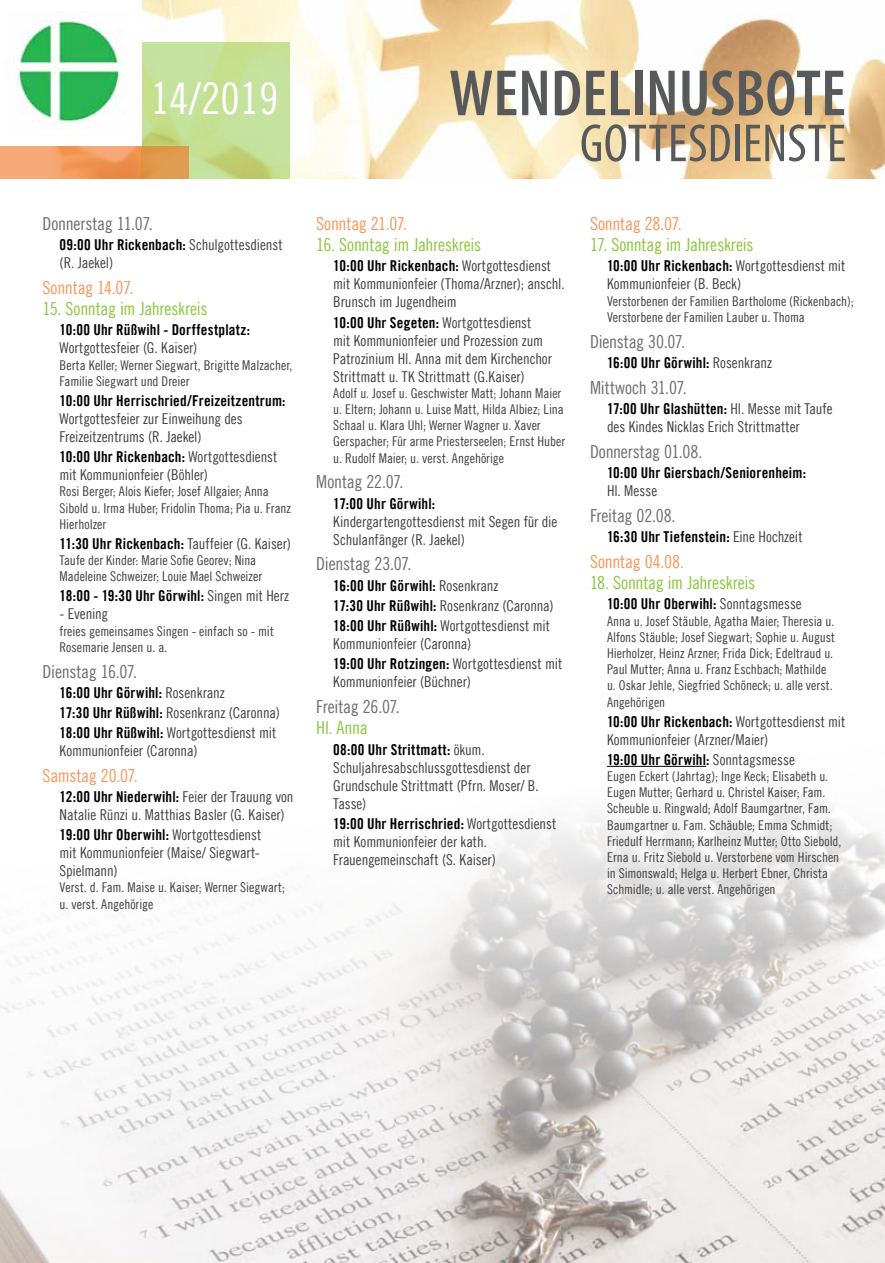
<style>
.page{position:relative;width:885px;height:1263px;background:#fff}
.page>*{position:absolute;margin:0;border:0;box-sizing:border-box;transform-origin:0 0}
.t1{font:600 condensed 66px "Myriad Pro";color:#58595b}
.t2{font:condensed 54px "Myriad Pro";letter-spacing:.005em;color:#58595b}
.t3{font:43.5px "Trade Gothic LT Com Cn 18";color:#fff}
.t4{font:18px "Trade Gothic LT Com Cn 18";letter-spacing:-.015em;color:#6d6e71}
.t5{font:18px "Trade Gothic LT Com Cn 18";letter-spacing:-.015em;color:#8dc63f}
.t6{font:18px "Trade Gothic LT Com Cn 18";letter-spacing:-.015em;color:#f7975b}
.t7{font:15px/18px "Trade Gothic LT Com Cn 18";letter-spacing:-.005em;color:#414042}
.t8{font:15px "Trade Gothic LT Com Bd Cn 20";letter-spacing:.01em;color:#000}
.t9{font:13.5px/16.2px "Trade Gothic LT Com Cn 18";color:#414042}
.s1{font-family:"Trade Gothic LT Com Cn 18";color:#414042}
.s2{font-family:"Trade Gothic LT Com Bd Cn 20";color:#000}
</style>
<div class="page">
<img style="left:0;top:765px;width:884px;height:498px">
<img style="left:142px;top:0;width:742px;height:179px">
<svg style="left:142px;top:43px;width:147px;height:136px;background:#c4de94"></svg>
<svg style="left:0;top:146px;width:189px;height:33px;background:#ee9c5f"></svg>
<img style="left:15px;top:15px;width:110px;height:114px">
<hr style="left:607px;top:766px;width:99px;height:1px;background:#000">
<h3 class="t3" style="left:150px;top:73px;width:129px">14/2019</h3>
<h3 class="t4" style="left:43px;top:213px;width:112px">Donnerstag 11.07.</h3>
<p class="t8" style="left:60px;top:235px;width:224px">09:00 Uhr Rickenbach: <span class="s1">Schulgottesdienst</span></p>
<p class="t7" style="left:60px;top:253px;width:55px">(R. Jaekel)</p>
<h3 class="t6" style="left:43px;top:277px;width:92px">Sonntag 14.07.</h3>
<h3 class="t5" style="left:43px;top:298px;width:166px">15. Sonntag im Jahreskreis</h3>
<p class="t8" style="left:60px;top:321px;width:192px">10:00 Uhr Rüßwihl - Dorffestplatz:</p>
<p class="t7" style="left:60px;top:339px;width:139px">Wortgottesfeier (G. Kaiser)</p>
<p class="t9" style="left:60px;top:357px;width:234px">Berta Keller; Werner Siegwart, Brigitte Malzacher,<br>Familie Siegwart und Dreier</p>
<p class="t8" style="left:60px;top:391px;width:227px">10:00 Uhr Herrischried/Freizeitzentrum:</p>
<p class="t7" style="left:60px;top:409px;width:185px">Wortgottesfeier zur Einweihung des<br>Freizeitzentrums (R. Jaekel)</p>
<p class="t8" style="left:60px;top:448px;width:219px">10:00 Uhr Rickenbach: <span class="s1">Wortgottesdienst</span></p>
<p class="t7" style="left:60px;top:466px;width:150px">mit Kommunionfeier (Böhler)</p>
<p class="t9" style="left:60px;top:483px;width:233px">Rosi Berger; Alois Kiefer; Josef Allgaier; Anna<br>Sibold u. Irma Huber; Fridolin Thoma; Pia u. Franz<br>Hierholzer</p>
<p class="t8" style="left:60px;top:534px;width:233px">11:30 Uhr Rickenbach: <span class="s1">Tauffeier (G. Kaiser)</span></p>
<p class="t9" style="left:60px;top:552px;width:204px">Taufe der Kinder: Marie Sofie Georev; Nina<br>Madeleine Schweizer; Louie Mael Schweizer</p>
<p class="t8" style="left:60px;top:587px;width:231px">18:00 - 19:30 Uhr Görwihl: <span class="s1">Singen mit Herz</span></p>
<p class="t7" style="left:60px;top:605px;width:50px">- Evening</p>
<p class="t9" style="left:60px;top:622px;width:216px">freies gemeinsames Singen - einfach so - mit<br>Rosemarie Jensen u. a.</p>
<h3 class="t4" style="left:43px;top:660px;width:96px">Dienstag 16.07.</h3>
<p class="t8" style="left:60px;top:683px;width:167px">16:00 Uhr Görwihl: <span class="s1">Rosenkranz</span></p>
<p class="t7" style="left:60px;top:702px;width:222px;line-height:20.1px"><span class="s2">17:30 Uhr Rüßwihl:</span> Rosenkranz (Caronna)<br><span class="s2">18:00 Uhr Rüßwihl:</span> Wortgottesdienst mit</p>
<p class="t7" style="left:60px;top:741px;width:139px">Kommunionfeier (Caronna)</p>
<h3 class="t6" style="left:43px;top:765px;width:97px">Samstag 20.07.</h3>
<p class="t8" style="left:60px;top:787px;width:235px">12:00 Uhr Niederwihl: <span class="s1">Feier der Trauung von</span></p>
<p class="t7" style="left:60px;top:805px;width:227px">Natalie Rünzi u. Matthias Basler (G. Kaiser)</p>
<p class="t8" style="left:60px;top:826px;width:203px">19:00 Uhr Oberwihl: <span class="s1">Wortgottesdienst</span></p>
<p class="t7" style="left:60px;top:844px;width:202px">mit Kommunionfeier (Maise/ Siegwart-<br>Spielmann)</p>
<p class="t9" style="left:60px;top:879px;width:227px">Verst. d. Fam. Maise u. Kaiser; Werner Siegwart; u. verst. Angehörige</p>
<h1 class="t1" style="left:449px;top:53px;width:398px">WENDELINUSBOTE</h1>
<h2 class="t2" style="left:579px;top:111px;width:268px">GOTTESDIENSTE</h2>
<h3 class="t6" style="left:316px;top:213px;width:92px">Sonntag 21.07.</h3>
<h3 class="t5" style="left:316px;top:234px;width:166px">16. Sonntag im Jahreskreis</h3>
<p class="t8" style="left:333px;top:257px;width:219px">10:00 Uhr Rickenbach: <span class="s1">Wortgottesdienst</span></p>
<p class="t7" style="left:333px;top:275px;width:233px">mit Kommunionfeier (Thoma/Arzner); anschl.<br>Brunsch im Jugendheim</p>
<p class="t8" style="left:333px;top:313px;width:199px">10:00 Uhr Segeten: <span class="s1">Wortgottesdienst</span></p>
<p class="t7" style="left:333px;top:331px;width:220px">mit Kommunionfeier und Prozession zum<br>Patrozinium Hl. Anna mit dem Kirchenchor<br>Strittmatt u. TK Strittmatt (G.Kaiser)</p>
<p class="t9" style="left:333px;top:385px;width:233px">Adolf u. Josef u. Geschwister Matt; Johann Maier u. Eltern; Johann u. Luise Matt, Hilda Albiez; Lina Schaal u. Klara Uhl; Werner Wagner u. Xaver Gerspacher; Für arme Priesterseelen; Ernst Huber u. Rudolf Maier; u. verst. Angehörige</p>
<h3 class="t4" style="left:316px;top:471px;width:89px">Montag 22.07.</h3>
<p class="t8" style="left:333px;top:494px;width:103px">17:00 Uhr Görwihl:</p>
<p class="t7" style="left:333px;top:512px;width:225px">Kindergartengottesdienst mit Segen für die<br>Schulanfänger (R. Jaekel)</p>
<h3 class="t4" style="left:316px;top:553px;width:97px">Dienstag 23.07.</h3>
<p class="t8" style="left:333px;top:576px;width:167px">16:00 Uhr Görwihl: <span class="s1">Rosenkranz</span></p>
<p class="t7" style="left:333px;top:595px;width:222px;line-height:20.1px"><span class="s2">17:30 Uhr Rüßwihl:</span> Rosenkranz (Caronna)<br><span class="s2">18:00 Uhr Rüßwihl:</span> Wortgottesdienst mit</p>
<p class="t7" style="left:333px;top:633px;width:230px;line-height:20.1px">Kommunionfeier (Caronna)<br><span class="s2">19:00 Uhr Rotzingen:</span> Wortgottesdienst mit</p>
<p class="t7" style="left:333px;top:672px;width:139px">Kommunionfeier (Büchner)</p>
<h3 class="t4" style="left:316px;top:696px;width:85px">Freitag 26.07.</h3>
<h3 class="t5" style="left:316px;top:717px;width:53px">Hl. Anna</h3>
<p class="t8" style="left:333px;top:740px;width:153px">08:00 Uhr Strittmatt: <span class="s1">ökum.</span></p>
<p class="t7" style="left:333px;top:758px;width:207px">Schuljahresabschlussgottesdienst der<br>Grundschule Strittmatt (Pfrn. Moser/ B.<br>Tasse)</p>
<p class="t8" style="left:333px;top:814px;width:224px">19:00 Uhr Herrischried: <span class="s1">Wortgottesdienst</span></p>
<p class="t7" style="left:333px;top:832px;width:164px">mit Kommunionfeier der kath.<br>Frauengemeinschaft (S. Kaiser)</p>
<h3 class="t6" style="left:590px;top:213px;width:93px">Sonntag 28.07.</h3>
<h3 class="t5" style="left:590px;top:234px;width:165px">17. Sonntag im Jahreskreis</h3>
<p class="t8" style="left:607px;top:257px;width:240px">10:00 Uhr Rickenbach: <span class="s1">Wortgottesdienst mit</span></p>
<p class="t7" style="left:607px;top:275px;width:136px">Kommunionfeier (B. Beck)</p>
<p class="t9" style="left:607px;top:293px;width:248px">Verstorbenen der Familien Bartholome (Rickenbach);<br>Verstorbene der Familien Lauber u. Thoma</p>
<h3 class="t4" style="left:590px;top:331px;width:97px">Dienstag 30.07.</h3>
<p class="t8" style="left:607px;top:353px;width:167px">16:00 Uhr Görwihl: <span class="s1">Rosenkranz</span></p>
<h3 class="t4" style="left:590px;top:377px;width:98px">Mittwoch 31.07.</h3>
<p class="t8" style="left:607px;top:399px;width:227px">17:00 Uhr Glashütten: <span class="s1">Hl. Messe mit Taufe</span></p>
<p class="t7" style="left:607px;top:417px;width:194px">des Kindes Nicklas Erich Strittmatter</p>
<h3 class="t4" style="left:590px;top:441px;width:114px">Donnerstag 01.08.</h3>
<p class="t8" style="left:607px;top:463px;width:200px">10:00 Uhr Giersbach/Seniorenheim:</p>
<p class="t7" style="left:607px;top:481px;width:52px">Hl. Messe</p>
<h3 class="t4" style="left:590px;top:505px;width:87px">Freitag 02.08.</h3>
<p class="t8" style="left:607px;top:527px;width:197px">16:30 Uhr Tiefenstein: <span class="s1">Eine Hochzeit</span></p>
<h3 class="t6" style="left:590px;top:550px;width:95px">Sonntag 04.08.</h3>
<h3 class="t5" style="left:590px;top:572px;width:167px">18. Sonntag im Jahreskreis</h3>
<p class="t8" style="left:607px;top:595px;width:196px">10:00 Uhr Oberwihl: <span class="s1">Sonntagsmesse</span></p>
<p class="t9" style="left:607px;top:612px;width:229px">Anna u. Josef Stäuble, Agatha Maier; Theresia u.<br>Alfons Stäuble; Josef Siegwart; Sophie u. August Hierholzer, Heinz Arzner; Frida Dick; Edeltraud u.<br>Paul Mutter; Anna u. Franz Eschbach; Mathilde u. Oskar Jehle, Siegfried Schöneck; u. alle verst.<br>Angehörigen</p>
<p class="t8" style="left:607px;top:712px;width:240px">10:00 Uhr Rickenbach: <span class="s1">Wortgottesdienst mit</span></p>
<p class="t7" style="left:607px;top:730px;width:163px">Kommunionfeier (Arzner/Maier)</p>
<p class="t8" style="left:607px;top:750px;width:189px">19:00 Uhr Görwihl: <span class="s1">Sonntagsmesse</span></p>
<p class="t9" style="left:607px;top:768px;width:236px">Eugen Eckert (Jahrtag); Inge Keck; Elisabeth u.<br>Eugen Mutter; Gerhard u. Christel Kaiser; Fam.<br>Scheuble u. Ringwald; Adolf Baumgartner, Fam.<br>Baumgartner u. Fam. Schäuble; Emma Schmidt; Friedulf Herrmann; Karlheinz Mutter; Otto Siebold, Erna u. Fritz Siebold u. Verstorbene vom Hirschen in Simonswald; Helga u. Herbert Ebner, Christa Schmidle; u. alle verst. Angehörigen</p>
</div>
